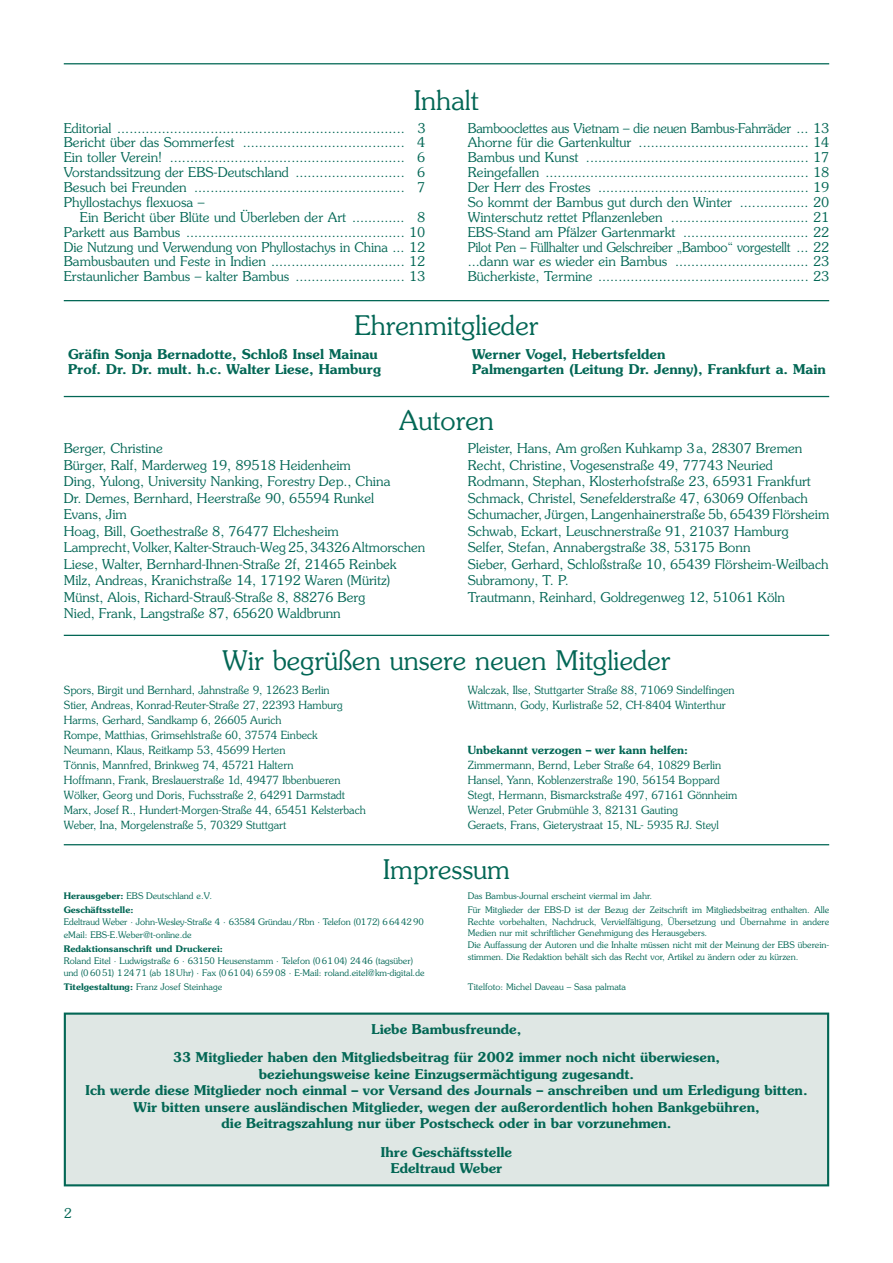
<style>
.page{position:relative;width:893px;height:1263px;background:#fff}
.page>*{position:absolute;margin:0;border:0;box-sizing:border-box;transform-origin:0 0}
.t1{font:300 27px "Souvenir";color:#036755}
.t2{font:300 13.5px/16.5px "Souvenir";color:#036755;text-align:justify}
.t3{font:300 13.5px/14.9px "Souvenir";color:#036755;text-align:justify;scale:.96 1}
.t4{font:600 13.5px/16.5px "Souvenir";color:#036755;text-align:center}
.t5{font:300 11.25px/15px "Souvenir";color:#036755}
.t6{font:600 11.25px "Souvenir";color:#036755}
.t7{font:300 9px/11.7px "Souvenir";color:#036755}
.t8{font:600 9px/13.8px "Souvenir";color:#036755}
.s1{font-weight:300}
.s2{font-weight:600}
</style>
<div class="page">
<hr style="left:64px;top:63px;width:765px;height:1px;background:#036755">
<hr style="left:64px;top:300px;width:765px;height:1px;background:#036755">
<hr style="left:64px;top:396px;width:765px;height:1px;background:#036755">
<hr style="left:64px;top:635px;width:765px;height:1px;background:#036755">
<hr style="left:64px;top:844px;width:765px;height:1px;background:#036755">
<div style="left:65px;top:1013px;width:763px;height:172px;background:#dfe7e4"></div>
<div style="left:64px;top:1012px;width:765px;height:174px;border:2px solid #036755"></div>
<h1 class="t1" style="left:414px;top:85px;width:66px">Inhalt</h1>
<p class="t2" style="left:64px;top:120px;width:363px;line-height:14.9px">Editorial ....................................................................... 3<br>Bericht über das Sommerfest ........................................ 4<br>Ein toller Verein! .......................................................... 6<br>Vorstandssitzung der EBS-Deutschland ........................... 6<br>Besuch bei Freunden .................................................... 7<br>Phyllostachys flexuosa –</p>
<p class="t2" style="left:64px;top:210px;width:363px;line-height:14.9px;text-indent:16px">Ein Bericht über Blüte und Überleben der Art ............. 8<br>Parkett aus Bambus ...................................................... 10<br>Die Nutzung und Verwendung von Phyllostachys in China ... 12<br>Bambusbauten und Feste in Indien ................................. 12<br>Erstaunlicher Bambus – kalter Bambus ........................... 13</p>
<p class="t3" style="left:468px;top:120px;width:378px">Bambooclettes aus Vietnam – die neuen Bambus-Fahrräder ... 13<br>Ahorne für die Gartenkultur .......................................... 14<br>Bambus und Kunst ....................................................... 17<br>Reingefallen ................................................................. 18<br>Der Herr des Frostes .................................................... 19<br>So kommt der Bambus gut durch den Winter ................. 20<br>Winterschutz rettet Pflanzenleben .................................. 21<br>EBS-Stand am Pfälzer Gartenmarkt ............................... 22<br>Pilot Pen – Füllhalter und Gelschreiber „Bamboo“ vorgestellt ... 22 ...dann war es wieder ein Bambus ................................. 23<br>Bücherkiste, Termine .................................................... 23</p>
<h1 class="t1" style="left:354px;top:310px;width:186px">Ehrenmitglieder</h1>
<p class="t4" style="left:68px;top:346px;width:315px;line-height:15px;text-align:left">Gräfin Sonja Bernadotte, Schloß Insel Mainau<br>Prof. Dr. Dr. mult. h.c. Walter Liese, Hamburg</p>
<p class="t4" style="left:472px;top:346px;width:355px;line-height:15px;text-align:left">Werner Vogel, Hebertsfelden<br>Palmengarten (Leitung Dr. Jenny), Frankfurt a. Main</p>
<h1 class="t1" style="left:399px;top:404px;width:96px">Autoren</h1>
<p class="t2" style="left:64px;top:440px;width:363px;text-align:left">Berger, Christine<br>Bürger, Ralf, Marderweg 19, 89518 Heidenheim<br>Ding, Yulong, University Nanking, Forestry Dep., China<br>Dr. Demes, Bernhard, Heerstraße 90, 65594 Runkel<br>Evans, Jim<br>Hoag, Bill, Goethestraße 8, 76477 Elchesheim<br>Lamprecht, Volker, Kalter-Strauch-Weg 25, 34326 Altmorschen Liese, Walter, Bernhard-Ihnen-Straße 2f, 21465 Reinbek Milz, Andreas, Kranichstraße 14, 17192 Waren (Müritz)<br>Münst, Alois, Richard-Strauß-Straße 8, 88276 Berg<br>Nied, Frank, Langstraße 87, 65620 Waldbrunn</p>
<p class="t2" style="left:468px;top:440px;width:363px;text-align:left">Pleister, Hans, Am großen Kuhkamp 3 a, 28307 Bremen Recht, Christine, Vogesenstraße 49, 77743 Neuried Rodmann, Stephan, Klosterhofstraße 23, 65931 Frankfurt Schmack, Christel, Senefelderstraße 47, 63069 Offenbach Schumacher, Jürgen, Langenhainerstraße 5b, 65439 Flörsheim Schwab, Eckart, Leuschnerstraße 91, 21037 Hamburg<br>Selfer, Stefan, Annabergstraße 38, 53175 Bonn<br>Sieber, Gerhard, Schloßstraße 10, 65439 Flörsheim-Weilbach Subramony, T. P.<br>Trautmann, Reinhard, Goldregenweg 12, 51061 Köln</p>
<h1 class="t1" style="left:223px;top:645px;width:449px">Wir begrüßen unsere neuen Mitglieder</h1>
<p class="t5" style="left:64px;top:682px;width:304px">Spors, Birgit und Bernhard, Jahnstraße 9, 12623 Berlin<br>Stier, Andreas, Konrad-Reuter-Straße 27, 22393 Hamburg Harms, Gerhard, Sandkamp 6, 26605 Aurich<br>Rompe, Matthias, Grimsehlstraße 60, 37574 Einbeck Neumann, Klaus, Reitkamp 53, 45699 Herten<br>Tönnis, Mannfred, Brinkweg 74, 45721 Haltern<br>Hoffmann, Frank, Breslauerstraße 1d, 49477 Ibbenbueren Wölker, Georg und Doris, Fuchsstraße 2, 64291 Darmstadt Marx, Josef R., Hundert-Morgen-Straße 44, 65451 Kelsterbach Weber, Ina, Morgelenstraße 5, 70329 Stuttgart</p>
<p class="t5" style="left:468px;top:682px;width:268px">Walczak, Ilse, Stuttgarter Straße 88, 71069 Sindelfingen<br>Wittmann, Gody, Kurlistraße 52, CH-8404 Winterthur</p>
<p class="t6" style="left:468px;top:743px;width:222px">Unbekannt verzogen – wer kann helfen:</p>
<p class="t5" style="left:468px;top:757px;width:271px">Zimmermann, Bernd, Leber Straße 64, 10829 Berlin Hansel, Yann, Koblenzerstraße 190, 56154 Boppard Stegt, Hermann, Bismarckstraße 497, 67161 Gönnheim Wenzel, Peter Grubmühle 3, 82131 Gauting<br>Geraets, Frans, Gieterystraat 15, NL- 5935 RJ. Steyl</p>
<h1 class="t1" style="left:383px;top:854px;width:128px">Impressum</h1>
<p class="t8" style="left:64px;top:889px;width:150px">Herausgeber: <span class="s1">EBS Deutschland e.V.<br></span>Geschäftsstelle:</p>
<p class="t7" style="left:64px;top:915px;width:362px;line-height:13.8px">Edeltraud Weber · John-Wesley-Straße 4 · 63584 Gründau/Rbn · Telefon (0172) 6644290 eMail: EBS-E.Weber@t-online.de</p>
<p class="t8" style="left:64px;top:942px;width:160px">Redaktionsanschrift und Druckerei:</p>
<p class="t7" style="left:64px;top:955px;width:362px">Roland Eitel · Ludwigstraße 6 · 63150 Heusenstamm · Telefon (06104) 2446 (tagsüber) und (0 60 51) 1 24 71 (ab 18 Uhr) · Fax (0 61 04) 6 59 08 · E-Mail: roland.eitel@km-digital.de</p>
<p class="t7" style="left:64px;top:980px;width:160px"><span class="s2">Titelgestaltung:</span> Franz Josef Steinhage</p>
<p class="t7" style="left:468px;top:889px;width:363px;line-height:13.8px">Das Bambus-Journal erscheint viermal im Jahr.<br>Für Mitglieder der EBS-D ist der Bezug der Zeitschrift im Mitgliedsbeitrag enthalten. Alle</p>
<p class="t7" style="left:468px;top:916px;width:363px">Rechte vorbehalten, Nachdruck, Vervielfältigung, Übersetzung und Übernahme in andere Medien nur mit schriftlicher Genehmigung des Herausgebers.<br>Die Auffassung der Autoren und die Inhalte müssen nicht mit der Meinung der EBS überein&shy;stimmen. Die Redaktion behält sich das Recht vor, Artikel zu ändern oder zu kürzen.</p>
<p class="t7" style="left:468px;top:981px;width:160px">Titelfoto: Michel Daveau – Sasa palmata</p>
<p class="t4" style="left:173px;top:1014px;width:549px;line-height:28.5px">Liebe Bambusfreunde,<br>33 Mitglieder haben den Mitgliedsbeitrag für 2002 immer noch nicht überwiesen,</p>
<p class="t4" style="left:85px;top:1065px;width:724px">beziehungsweise keine Einzugsermächtigung zugesandt.<br>Ich werde diese Mitglieder noch einmal – vor Versand des Journals – anschreiben und um Erledigung bitten.<br>Wir bitten unsere ausländischen Mitglieder, wegen der außerordentlich hohen Bankgebühren,<br>die Beitragszahlung nur über Postscheck oder in bar vorzunehmen.</p>
<p class="t4" style="left:381px;top:1143px;width:133px">Ihre Geschäftsstelle<br>Edeltraud Weber</p>
<p class="t2" style="left:64px;top:1205px;width:10px">2</p>
</div>
